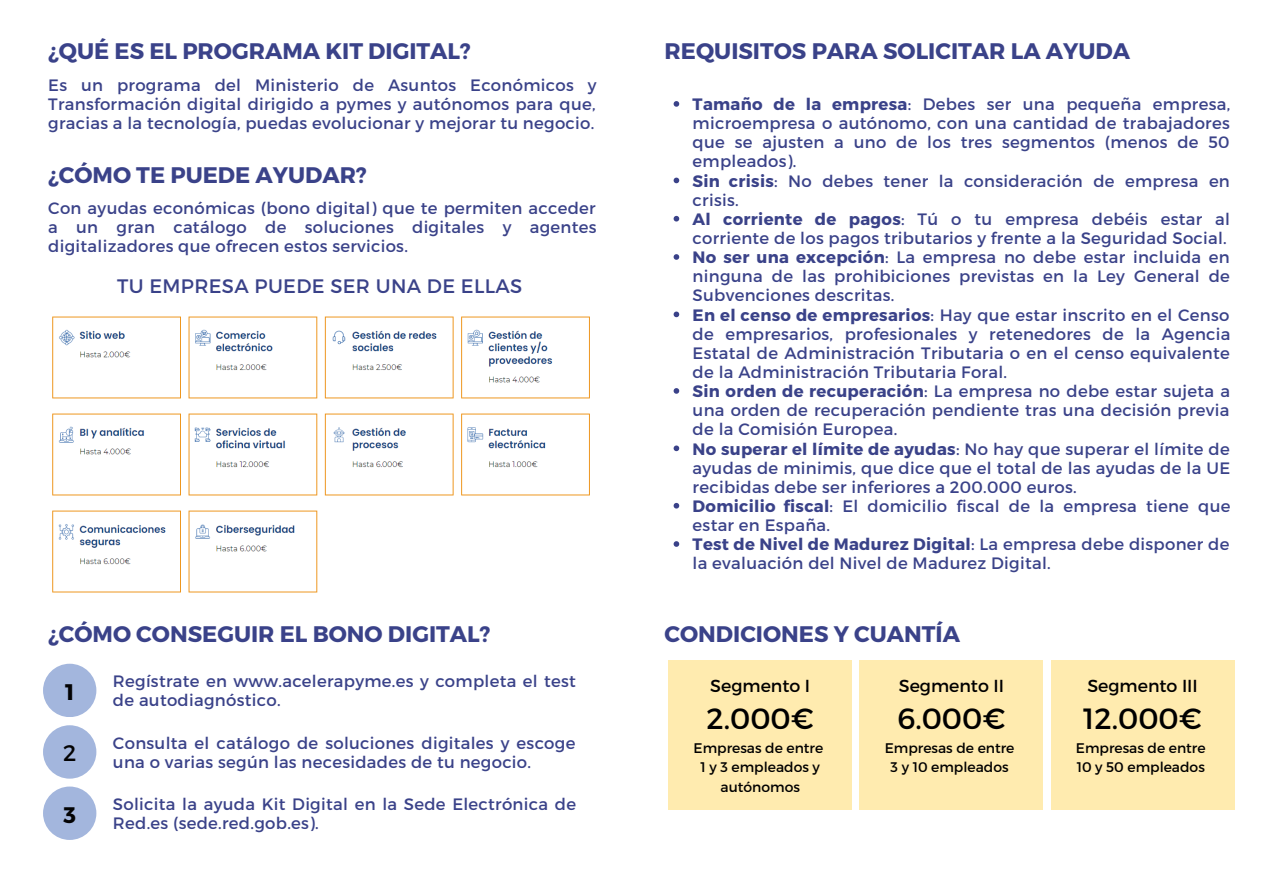
<style>
.page{position:relative;width:1263px;height:894px;background:#fff}
.page>*{position:absolute;margin:0;border:0;box-sizing:border-box;transform-origin:0 0}
.t1{font:29.25px "Montserrat";color:#000}
.t2{font:700 22.5px "Montserrat";color:#3a4289}
.t3{font:700 22.5px "Montserrat";color:#030304}
.t4{font:22.5px "Montserrat";color:#030304}
.t5{font:19.5px "Montserrat";letter-spacing:.02em;color:#3a4289}
.t6{font:17.4px "Montserrat";color:#000}
.t7{font:16.5px/19px "Montserrat";letter-spacing:.02em;color:#3a4289}
.t8{font:13.95px/19.4px "Montserrat";color:#000;text-align:center}
.s1{font-weight:700}
</style>
<div class="page">
<div style="left:43px;top:663px;width:53px;height:54px;background:#a3b6dd;border-radius:50%"></div>
<div style="left:43px;top:725px;width:53px;height:53px;background:#a3b6dd;border-radius:50%"></div>
<div style="left:43px;top:786px;width:53px;height:53px;background:#a3b6dd;border-radius:50%"></div>
<img style="left:52px;top:316px;width:538px;height:277px">
<svg style="left:674px;top:101px;width:5px;height:6px"></svg>
<svg style="left:674px;top:177px;width:5px;height:6px"></svg>
<svg style="left:674px;top:216px;width:5px;height:5px"></svg>
<svg style="left:674px;top:254px;width:5px;height:6px"></svg>
<svg style="left:674px;top:311px;width:5px;height:6px"></svg>
<svg style="left:674px;top:388px;width:5px;height:5px"></svg>
<svg style="left:674px;top:445px;width:5px;height:6px"></svg>
<svg style="left:674px;top:503px;width:5px;height:5px"></svg>
<svg style="left:674px;top:541px;width:5px;height:5px"></svg>
<div style="left:668px;top:660px;width:184px;height:149px;background:#ffebaf"></div>
<div style="left:859px;top:660px;width:184px;height:149px;background:#ffebaf"></div>
<div style="left:1051px;top:660px;width:183px;height:149px;background:#ffebaf"></div>
<h2 class="t2" style="left:48px;top:37px;width:424px">¿QUÉ ES EL PROGRAMA KIT DIGITAL?</h2>
<p class="t7" style="left:48px;top:75px;width:550px;text-align:justify">Es un programa del Ministerio de Asuntos Económicos y Transformación digital dirigido a pymes y autónomos para que, gracias a la tecnología, puedas evolucionar y mejorar tu negocio.</p>
<h2 class="t2" style="left:48px;top:160px;width:320px">¿CÓMO TE PUEDE AYUDAR?</h2>
<p class="t7" style="left:48px;top:198px;width:550px;text-align:justify">Con ayudas económicas (bono digital) que te permiten acceder a un gran catálogo de soluciones digitales y agentes digitalizadores que ofrecen estos servicios.</p>
<p class="t5" style="left:117px;top:273px;width:407px">TU EMPRESA PUEDE SER UNA DE ELLAS</p>
<h2 class="t2" style="left:48px;top:618px;width:444px">¿CÓMO CONSEGUIR EL BONO DIGITAL?</h2>
<h2 class="t3" style="left:65px;top:677px;width:11px">1</h2>
<h2 class="t4" style="left:63px;top:738px;width:15px">2</h2>
<h2 class="t3" style="left:63px;top:799px;width:14px">3</h2>
<p class="t7" style="left:113px;top:670px;width:465px">Regístrate en www.acelerapyme.es y completa el test de autodiagnóstico.</p>
<p class="t7" style="left:113px;top:732px;width:464px">Consulta el catálogo de soluciones digitales y escoge una o varias según las necesidades de tu negocio.</p>
<p class="t7" style="left:113px;top:793px;width:465px">Solicita la ayuda Kit Digital en la Sede Electrónica de<br>Red.es (sede.red.gob.es).</p>
<h2 class="t2" style="left:665px;top:37px;width:467px">REQUISITOS PARA SOLICITAR LA AYUDA</h2>
<p class="t7" style="left:693px;top:94px;width:539px"><span class="s1">Tamaño de la empresa</span>: Debes ser una pequeña empresa, microempresa o autónomo, con una cantidad de trabajadores que se ajusten a uno de los tres segmentos (menos de 50 empleados).<br><span class="s1">Sin crisis</span>: No debes tener la consideración de empresa en crisis.<br><span class="s1">Al corriente de pagos</span>: Tú o tu empresa debéis estar al corriente de los pagos tributarios y frente a la Seguridad Social.<br><span class="s1">No ser una excepción</span>: La empresa no debe estar incluida en ninguna de las prohibiciones previstas en la Ley General de Subvenciones descritas.<br><span class="s1">En el censo de empresarios</span>: Hay que estar inscrito en el Censo de empresarios, profesionales y retenedores de la Agencia Estatal de Administración Tributaria o en el censo equivalente de la Administración Tributaria Foral.<br><span class="s1">Sin orden de recuperación</span>: La empresa no debe estar sujeta a una orden de recuperación pendiente tras una decisión previa de la Comisión Europea.<br><span class="s1">No superar el límite de ayudas</span>: No hay que superar el límite de ayudas de minimis, que dice que el total de las ayudas de la UE recibidas debe ser inferiores a 200.000 euros.<br><span class="s1">Domicilio fiscal</span>: El domicilio fiscal de la empresa tiene que estar en España.<br><span class="s1">Test de Nivel de Madurez Digital</span>: La empresa debe disponer de la evaluación del Nivel de Madurez Digital.</p>
<h2 class="t2" style="left:665px;top:618px;width:297px">CONDICIONES Y CUANTÍA</h2>
<p class="t6" style="left:710px;top:674px;width:101px">Segmento I</p>
<h1 class="t1" style="left:707px;top:699px;width:109px">2.000€</h1>
<p class="t8" style="left:694px;top:737px;width:131px">Empresas de entre<br>1 y 3 empleados y autónomos</p>
<p class="t6" style="left:899px;top:674px;width:107px">Segmento II</p>
<h1 class="t1" style="left:897px;top:699px;width:110px">6.000€</h1>
<p class="t8" style="left:885px;top:737px;width:131px">Empresas de entre<br>3 y 10 empleados</p>
<p class="t6" style="left:1087px;top:674px;width:112px">Segmento III</p>
<h1 class="t1" style="left:1083px;top:699px;width:120px">12.000€</h1>
<p class="t8" style="left:1076px;top:737px;width:131px;text-align:left">Empresas de entre<br>10 y 50 empleados</p>
</div>
